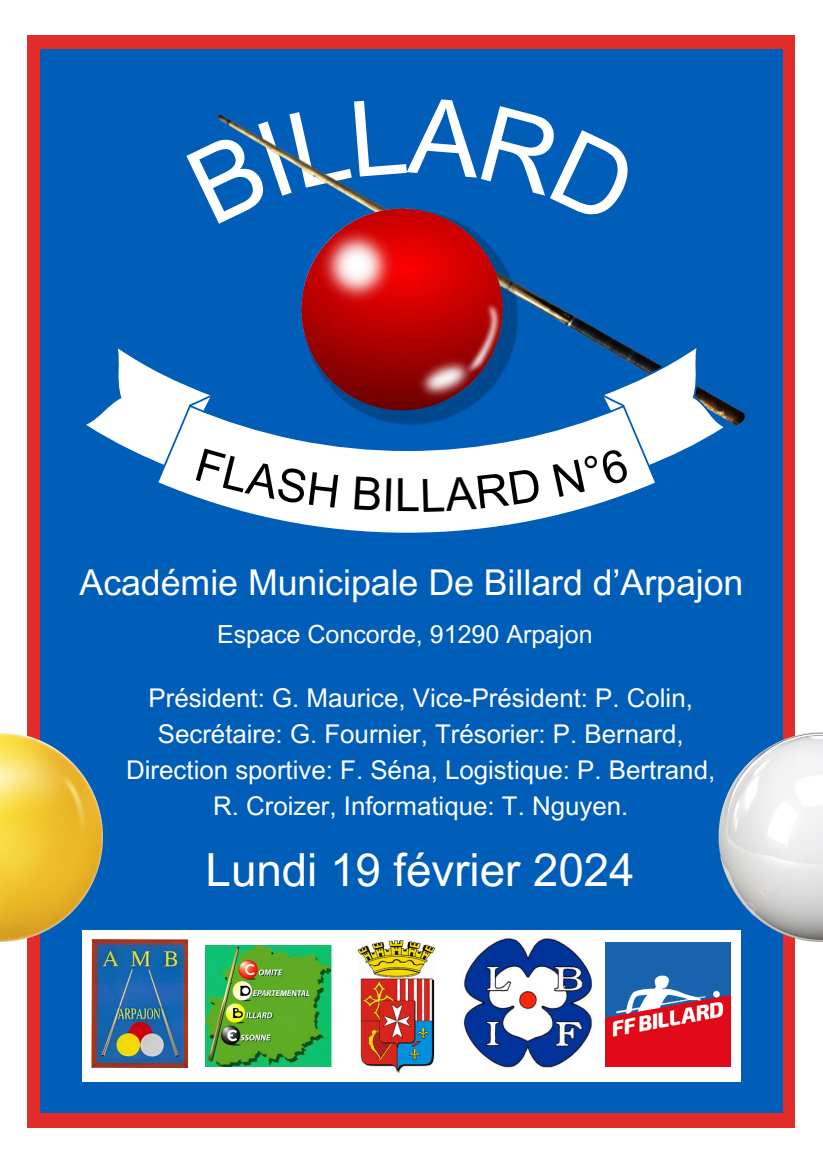
<style>
.page{position:relative;width:823px;height:1163px;background:#fff}
.page>*{position:absolute;margin:0;border:0;box-sizing:border-box;transform-origin:0 0}
.t1{font:45.62px "Arial MT Pro";color:#fff}
.t2{font:45.62px "Arial MT Pro";color:#000}
.t3{font:35.62px "Arial MT Pro";color:#fff}
.t4{font:25.81px/35.8px "Arial MT Pro";color:#fff;text-align:center}
.t5{font:25px "Arial MT Pro";color:#fff}
</style>
<div class="page">
<div style="left:28px;top:35px;width:766px;height:1092px;background:#e22c29"></div>
<div style="left:40px;top:50px;width:742px;height:1063px;background:#005eb9"></div>
<img style="left:188px;top:49px;width:589px;height:377px">
<svg style="left:228px;top:439px;width:390px;height:94px;fill:#fff"></svg>
<img style="left:268px;top:225px;width:286px;height:214px">
<div style="left:82px;top:930px;width:658px;height:151px;background:#fff"></div>
<img style="left:605px;top:942px;width:124px;height:124px">
<img style="left:461px;top:936px;width:132px;height:132px">
<img style="left:349px;top:933px;width:98px;height:145px">
<img style="left:205px;top:945px;width:126px;height:121px">
<img style="left:92px;top:938px;width:96px;height:130px">
<img style="left:717px;top:733px;width:105px;height:208px">
<img style="left:0;top:733px;width:103px;height:208px">
<svg style="left:188px;top:96px;width:450px;height:129px"></svg>
<svg style="left:86px;top:344px;width:252px;height:163px"></svg>
<svg style="left:354px;top:476px;width:37px;height:35px"></svg>
<div style="left:423px;top:468px;width:117px;height:43px;background:#fff"></div>
<svg style="left:552px;top:344px;width:175px;height:153px"></svg>
<h1 class="t2" style="left:394px;top:478px;width:27px">L</h1>
<h2 class="t3" style="left:79px;top:569px;width:665px">Académie Municipale De Billard d’Arpajon</h2>
<p class="t5" style="left:217px;top:624px;width:377px">Espace Concorde, 91290 Arpajon</p>
<p class="t4" style="left:126px;top:683px;width:590px">Président: G. Maurice, Vice-Président: P. Colin, Secrétaire: G. Fournier, Trésorier: P. Bernard, Direction sportive: F. Séna, Logistique: P. Bertrand, R. Croizer, Informatique: T. Nguyen.</p>
<h1 class="t1" style="left:205px;top:853px;width:430px">Lundi 19 février 2024</h1>
</div>
